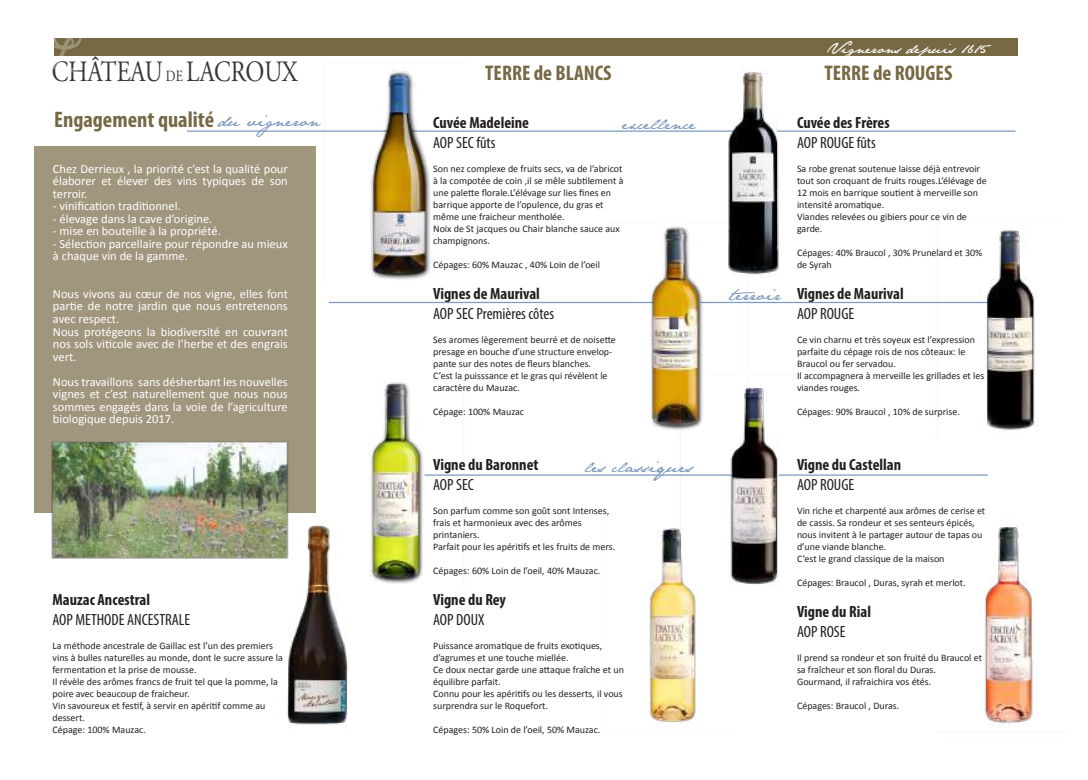
<style>
.page{position:relative;width:1088px;height:780px;background:#fff}
.page>*{position:absolute;margin:0;border:0;box-sizing:border-box;transform-origin:0 0}
.t1{font:29.38px "Adobe Garamond Pro";color:#393535;scale:.81 1}
.t2{font:700 condensed 22.5px "Myriad Pro";color:#766946}
.t3{font:700 condensed 21.25px "Myriad Pro";color:#766944}
.t4{font:700 condensed 16.25px "Myriad Pro";color:#241f1f}
.t5{font:condensed 16.25px "Myriad Pro";color:#241f1f}
.t6{font:16.25px "Jane Austen";letter-spacing:.02em;color:#7c9bc0;scale:1.05 1}
.t7{font:13.88px "Jane Austen";letter-spacing:.02em;color:#fff;scale:1.05 1}
.t8{font:12.5px/12.5px "Calibri";color:#fff;text-align:justify}
.t9{font:10px/12px "Calibri";color:#241f1f}
.s1{font-size:15.5px}
.s2{font-family:"Jane Austen";font-weight:400;font-stretch:normal;font-size:16.25px;color:#7c9bc0}
</style>
<div class="page">
<img style="left:38px;top:38px;width:1000px;height:691px">
<h1 class="t1" style="left:52px;top:54px;width:305px">CHÂTEAU <span class="s1">DE</span> LACROUX</h1>
<h2 class="t2" style="left:54px;top:105px;width:267px">Engagement qualité <span class="s2">du vigneron</span></h2>
<p class="t8" style="left:53px;top:162px;width:236px">Chez Derrieux , la priorité c’est la qualité pour élaborer et élever des vins typiques de son terroir.</p>
<p class="t8" style="left:53px;top:200px;width:129px">- vinification traditionnel.</p>
<p class="t8" style="left:53px;top:212px;width:161px">- élevage dans la cave d’origine.</p>
<p class="t8" style="left:53px;top:225px;width:169px">- mise en bouteille à la propriété.</p>
<p class="t8" style="left:53px;top:237px;width:236px">- Sélection parcellaire pour répondre au mieux à chaque vin de la gamme.</p>
<p class="t8" style="left:53px;top:287px;width:236px;text-align:left">Nous vivons au cœur de nos vigne, elles font partie de notre jardin que nous entretenons avec respect.<br>Nous protégeons la biodiversité en couvrant nos sols viticole avec de l’herbe et des engrais vert.</p>
<p class="t8" style="left:53px;top:375px;width:236px">Nous travaillons sans désherbant les nouvelles vignes et c’est naturellement que nous nous sommes engagés dans la voie de l’agriculture biologique depuis 2017.</p>
<h3 class="t4" style="left:53px;top:589px;width:99px">Mauzac Ancestral</h3>
<h3 class="t5" style="left:53px;top:609px;width:139px">AOP METHODE ANCESTRALE</h3>
<p class="t9" style="left:53px;top:639px;width:232px">La méthode ancestrale de Gaillac est l’un des premiers vins à bulles naturelles au monde, dont le sucre assure la fermentation et la prise de mousse.<br>Il révèle des arômes francs de fruit tel que la pomme, la poire avec beaucoup de fraicheur.<br>Vin savoureux et festif, à servir en apéritif comme au dessert.<br>Cépage: 100% Mauzac.</p>
<h3 class="t7" style="left:827px;top:40px;width:155px">Vignerons depuis 1615</h3>
<h3 class="t3" style="left:485px;top:60px;width:128px">TERRE de BLANCS</h3>
<h3 class="t3" style="left:824px;top:60px;width:129px">TERRE de ROUGES</h3>
<h3 class="t4" style="left:797px;top:112px;width:94px">Cuvée des Frères</h3>
<h3 class="t5" style="left:797px;top:132px;width:80px">AOP ROUGE fûts</h3>
<p class="t9" style="left:797px;top:162px;width:191px">Sa robe grenat soutenue laisse déjà entrevoir tout son croquant de fruits rouges.L’élévage de 12 mois en barrique soutient à merveille son intensité aromatique.<br>Viandes relevées ou gibiers pour ce vin de garde.</p>
<p class="t9" style="left:797px;top:246px;width:187px">Cépages: 40% Braucol , 30% Prunelard et 30% de Syrah</p>
<h3 class="t4" style="left:797px;top:283px;width:108px">Vignes de Maurival</h3>
<h3 class="t5" style="left:797px;top:303px;width:59px">AOP ROUGE</h3>
<p class="t9" style="left:797px;top:333px;width:189px">Ce vin charnu et très soyeux est l’expression parfaite du cépage rois de nos côteaux: le Braucol ou fer servadou.<br>Il accompagnera à merveille les grillades et les viandes rouges.</p>
<p class="t9" style="left:797px;top:405px;width:164px">Cépages: 90% Braucol , 10% de surprise.</p>
<h3 class="t4" style="left:433px;top:112px;width:97px">Cuvée Madeleine</h3>
<h3 class="t5" style="left:433px;top:132px;width:64px">AOP SEC fûts</h3>
<p class="t9" style="left:433px;top:162px;width:192px">Son nez complexe de fruits secs, va de l’abricot à la compotée de coin ,il se mêle subtilement à une palette florale.L’élévage sur lies fines en barrique apporte de l’opulence, du gras et même une fraicheur mentholée.<br>Noix de St jacques ou Chair blanche sauce aux champignons.</p>
<p class="t9" style="left:433px;top:258px;width:168px">Cépages: 60% Mauzac , 40% Loin de l’oeil</p>
<h3 class="t4" style="left:433px;top:283px;width:108px">Vignes de Maurival</h3>
<h3 class="t5" style="left:433px;top:303px;width:122px">AOP SEC Premières côtes</h3>
<p class="t9" style="left:433px;top:333px;width:184px">Ses aromes lègerement beurré et de noisette presage en bouche d’une structure envelop&shy;pante sur des notes de fleurs blanches.<br>C’est la puisssance et le gras qui révèlent le caractère du Mauzac.</p>
<p class="t9" style="left:433px;top:405px;width:92px">Cépage: 100% Mauzac</p>
<h3 class="t6" style="left:622px;top:114px;width:72px">excellence</h3>
<h3 class="t6" style="left:729px;top:285px;width:51px">terroir</h3>
<h3 class="t4" style="left:433px;top:454px;width:107px">Vigne du Baronnet</h3>
<h3 class="t5" style="left:433px;top:474px;width:42px">AOP SEC</h3>
<p class="t9" style="left:433px;top:504px;width:183px">Son parfum comme son goût sont Intenses, frais et harmonieux avec des arômes printaniers.<br>Parfait pour les apéritifs et les fruits de mers.</p>
<p class="t9" style="left:433px;top:564px;width:169px">Cépages: 60% Loin de l’oeil, 40% Mauzac.</p>
<h3 class="t4" style="left:433px;top:589px;width:74px">Vigne du Rey</h3>
<h3 class="t5" style="left:433px;top:609px;width:53px">AOP DOUX</h3>
<p class="t9" style="left:433px;top:639px;width:192px">Puissance aromatique de fruits exotiques, d’agrumes et une touche miellée.<br>Ce doux nectar garde une attaque fraîche et un équilibre parfait.<br>Connu pour les apéritifs ou les desserts, il vous surprendra sur le Roquefort.</p>
<p class="t9" style="left:433px;top:723px;width:169px">Cépages: 50% Loin de l’oeil, 50% Mauzac.</p>
<h3 class="t6" style="left:585px;top:457px;width:104px">les classiques</h3>
<h3 class="t4" style="left:797px;top:454px;width:106px">Vigne du Castellan</h3>
<h3 class="t5" style="left:797px;top:474px;width:59px">AOP ROUGE</h3>
<p class="t9" style="left:797px;top:504px;width:190px">Vin riche et charpenté aux arômes de cerise et de cassis. Sa rondeur et ses senteurs épicés, nous invitent à le partager autour de tapas ou d’une viande blanche.<br>C’est le grand classique de la maison</p>
<p class="t9" style="left:797px;top:576px;width:170px">Cépages: Braucol , Duras, syrah et merlot.</p>
<h3 class="t4" style="left:797px;top:601px;width:75px">Vigne du Rial</h3>
<h3 class="t5" style="left:797px;top:621px;width:50px">AOP ROSE</h3>
<p class="t9" style="left:797px;top:651px;width:187px">Il prend sa rondeur et son fruité du Braucol et sa fraîcheur et son floral du Duras.<br>Gourmand, il rafraichira vos étés.</p>
<p class="t9" style="left:797px;top:699px;width:104px">Cépages: Braucol , Duras.</p>
</div>
